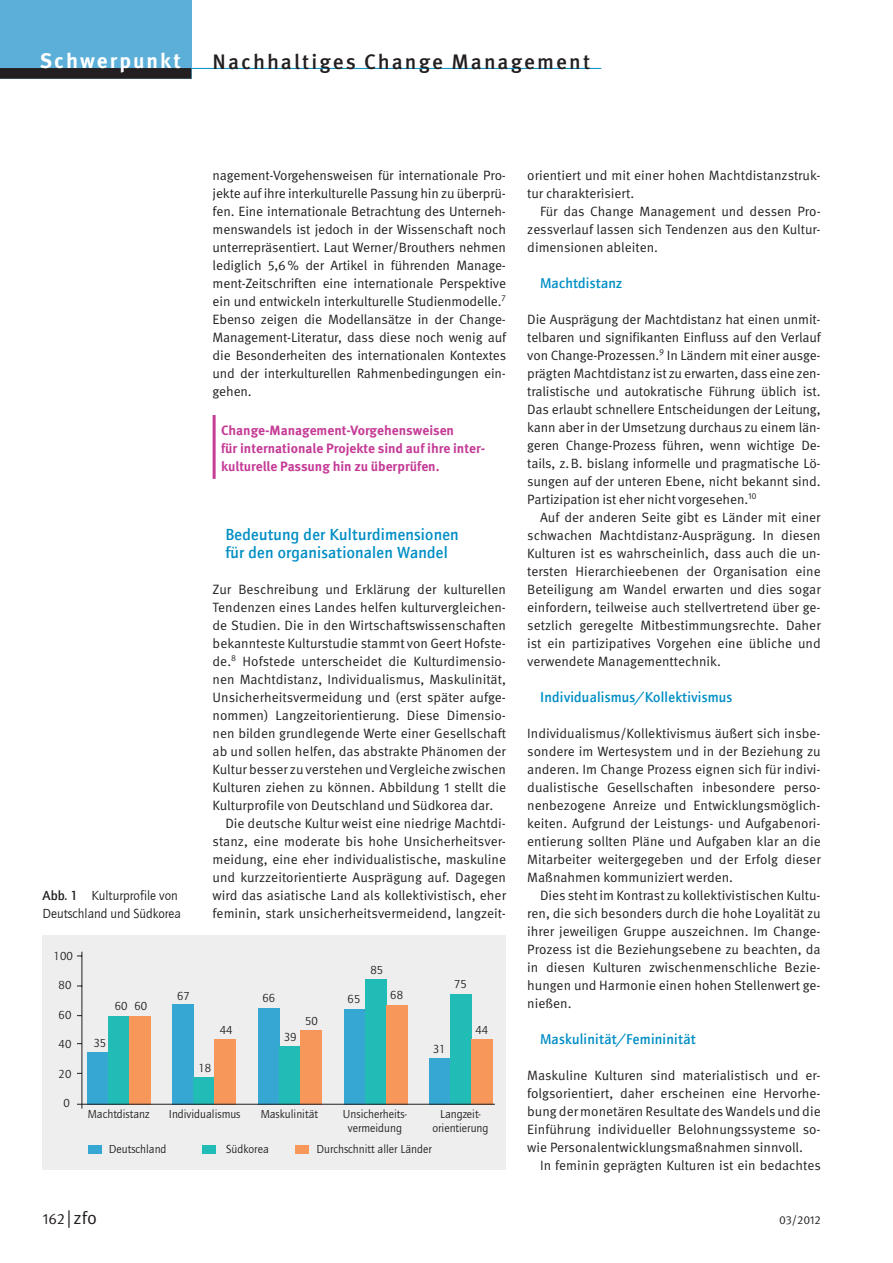
<style>
.page{position:relative;width:893px;height:1263px;background:#fff}
.page>*{position:absolute;margin:0;border:0;box-sizing:border-box;transform-origin:0 0}
.t1{font:500 21px "Meta Pro";letter-spacing:.1em;color:#231f20}
.t2{font:700 21px "Meta Pro";letter-spacing:.095em;color:#fff}
.t3{font:18px "Meta Pro Norm";color:#231f20}
.t4{font:500 16.5px/18px "ITC Quay Sans Com";letter-spacing:.015em;color:#008ec4}
.t5{font:500 14.7px "ITC Quay Sans Com";letter-spacing:.015em;color:#008ec4}
.t6{font:13.5px/18px "Meta Pro Norm";color:#231f20;text-align:justify}
.t7{font:700 13.5px/18px "Meta Pro";color:#c53b96}
.t8{font:13.5px/18px "ITC Quay Sans Com";color:#231f20}
.t9{font:12px "ITC Quay Sans Com";color:#231f20}
.t10{font:11.7px "Meta Pro Norm";letter-spacing:-.005em;color:#231f20}
.s1{font-weight:500}
.s2{font-size:15px}
</style>
<div class="page">
<hr style="left:176px;top:68px;width:425px;height:1px;background:#008ec4">
<div style="left:0;top:0;width:191px;height:79px;background:#5cafd8"></div>
<div style="left:0;top:68px;width:191px;height:11px;background:#231f20"></div>
<hr style="left:213px;top:415px;width:3px;height:64px;background:#c53b96">
<div style="left:43px;top:936px;width:463px;height:234px;background:#eeeeef"></div>
<div style="left:88px;top:1052px;width:21px;height:52px;background:#36a6d2"></div>
<div style="left:173px;top:1004px;width:21px;height:100px;background:#36a6d2"></div>
<div style="left:258px;top:1008px;width:21px;height:96px;background:#36a6d2"></div>
<div style="left:344px;top:1009px;width:21px;height:95px;background:#36a6d2"></div>
<div style="left:429px;top:1058px;width:21px;height:46px;background:#36a6d2"></div>
<div style="left:450px;top:994px;width:21px;height:110px;background:#22bcb6"></div>
<div style="left:365px;top:979px;width:21px;height:125px;background:#22bcb6"></div>
<div style="left:279px;top:1046px;width:21px;height:58px;background:#22bcb6"></div>
<div style="left:194px;top:1076px;width:21px;height:28px;background:#22bcb6"></div>
<div style="left:109px;top:1016px;width:21px;height:88px;background:#22bcb6"></div>
<div style="left:130px;top:1016px;width:21px;height:88px;background:#f7975a"></div>
<div style="left:300px;top:1030px;width:21px;height:74px;background:#f7975a"></div>
<div style="left:215px;top:1039px;width:21px;height:65px;background:#f7975a"></div>
<div style="left:471px;top:1039px;width:21px;height:65px;background:#f7975a"></div>
<div style="left:386px;top:1005px;width:21px;height:99px;background:#f7975a"></div>
<div style="left:88px;top:1145px;width:13px;height:9px;background:#36a6d2"></div>
<hr style="left:77px;top:1104px;width:418px;height:1px;background:#231f20">
<div style="left:202px;top:1145px;width:14px;height:9px;background:#22bcb6"></div>
<div style="left:295px;top:1145px;width:13px;height:9px;background:#f7975a"></div>
<hr style="left:82px;top:952px;width:1px;height:156px;background:#231f20">
<h1 class="t2" style="left:40px;top:44px;width:143px">Schwerpunkt</h1>
<h1 class="t1" style="left:213px;top:45px;width:379px">Nachhaltiges Change Management</h1>
<p class="t8" style="left:43px;top:887px;width:140px"><span class="s1">Abb. 1</span> Kulturprofile von<br>Deutschland und Südkorea</p>
<p class="t9" style="left:54px;top:948px;width:21px">100</p>
<p class="t6" style="left:213px;top:165px;width:295px">nagement-Vorgehensweisen für internationale Pro&shy;jekte auf ihre interkulturelle Passung hin zu überprü&shy;fen. Eine internationale Betrachtung des Unterneh&shy;menswandels ist jedoch in der Wissenschaft noch unterrepräsentiert. Laut Werner/Brouthers nehmen lediglich 5,6% der Artikel in führenden Manage&shy;ment-Zeitschriften eine internationale Perspektive ein und entwickeln interkulturelle Studienmodelle.<sup>7<br></sup>Ebenso zeigen die Modellansätze in der Change-Management-Literatur, dass diese noch wenig auf die Besonderheiten des internationalen Kontextes und der interkulturellen Rahmenbedingungen ein&shy;gehen.</p>
<p class="t7" style="left:221px;top:420px;width:266px">Change-Management-Vorgehensweisen<br>für internationale Projekte sind auf ihre inter&shy;kulturelle Passung hin zu überprüfen.</p>
<p class="t4" style="left:225px;top:525px;width:235px">Bedeutung der Kulturdimensionen für den organisationalen Wandel</p>
<p class="t6" style="left:213px;top:579px;width:295px">Zur Beschreibung und Erklärung der kulturellen</p>
<p class="t6" style="left:213px;top:597px;width:295px">Tendenzen eines Landes helfen kulturvergleichen-</p>
<p class="t6" style="left:213px;top:615px;width:295px">de Studien. Die in den Wirtschaftswissenschaften</p>
<p class="t6" style="left:213px;top:633px;width:295px">bekannteste Kulturstudie stammt von Geert Hofste-</p>
<p class="t6" style="left:213px;top:651px;width:295px">de.<sup>8</sup> Hofstede unterscheidet die Kulturdimensio-</p>
<p class="t6" style="left:213px;top:669px;width:295px">nen Machtdistanz, Individualismus, Maskulinität,</p>
<p class="t6" style="left:213px;top:687px;width:295px">Unsicherheitsvermeidung und (erst später aufge-</p>
<p class="t6" style="left:213px;top:705px;width:295px">nommen) Langzeitorientierung. Diese Dimensio-</p>
<p class="t6" style="left:213px;top:723px;width:295px">nen bilden grundlegende Werte einer Gesellschaft</p>
<p class="t6" style="left:213px;top:741px;width:295px">ab und sollen helfen, das abstrakte Phänomen der</p>
<p class="t6" style="left:213px;top:759px;width:295px">Kultur besser zu verstehen und Vergleiche zwischen</p>
<p class="t6" style="left:213px;top:777px;width:295px">Kulturen ziehen zu können. Abbildung 1 stellt die</p>
<p class="t6" style="left:213px;top:795px;width:282px">Kulturprofile von Deutschland und Südkorea dar.</p>
<p class="t6" style="left:225px;top:813px;width:282px">Die deutsche Kultur weist eine niedrige Machtdi-</p>
<p class="t6" style="left:213px;top:831px;width:295px">stanz, eine moderate bis hohe Unsicherheitsver-</p>
<p class="t6" style="left:213px;top:849px;width:295px">meidung, eine eher individualistische, maskuline</p>
<p class="t6" style="left:213px;top:867px;width:295px">und kurzzeitorientierte Ausprägung auf. Dagegen</p>
<p class="t6" style="left:213px;top:885px;width:295px">wird das asiatische Land als kollektivistisch, eher</p>
<p class="t6" style="left:213px;top:903px;width:295px">feminin, stark unsicherheitsvermeidend, langzeit-</p>
<p class="t9" style="left:370px;top:962px;width:14px">85</p>
<p class="t9" style="left:59px;top:978px;width:14px">80</p>
<p class="t9" style="left:59px;top:1008px;width:14px">60</p>
<p class="t9" style="left:59px;top:1037px;width:14px">40</p>
<p class="t9" style="left:59px;top:1067px;width:14px">20</p>
<p class="t9" style="left:64px;top:1096px;width:8px">0</p>
<p class="t9" style="left:115px;top:999px;width:14px">60</p>
<p class="t9" style="left:135px;top:999px;width:14px">60</p>
<p class="t9" style="left:93px;top:1036px;width:14px">35</p>
<p class="t9" style="left:177px;top:989px;width:14px">67</p>
<p class="t9" style="left:262px;top:990px;width:14px">66</p>
<p class="t9" style="left:220px;top:1023px;width:14px">44</p>
<p class="t9" style="left:198px;top:1061px;width:14px">18</p>
<p class="t9" style="left:284px;top:1030px;width:14px">39</p>
<p class="t9" style="left:305px;top:1014px;width:14px">50</p>
<p class="t9" style="left:348px;top:992px;width:14px">65</p>
<p class="t9" style="left:390px;top:987px;width:14px">68</p>
<p class="t9" style="left:454px;top:977px;width:14px">75</p>
<p class="t9" style="left:433px;top:1042px;width:14px">31</p>
<p class="t9" style="left:475px;top:1023px;width:14px">44</p>
<p class="t9" style="left:88px;top:1107px;width:63px">Machtdistanz</p>
<p class="t9" style="left:169px;top:1107px;width:73px">Individualismus</p>
<p class="t9" style="left:261px;top:1107px;width:59px">Maskulinität</p>
<p class="t9" style="left:343px;top:1107px;width:65px">Unsicherheits-</p>
<p class="t9" style="left:440px;top:1107px;width:42px">Langzeit-</p>
<p class="t9" style="left:348px;top:1121px;width:56px">vermeidung</p>
<p class="t9" style="left:432px;top:1121px;width:58px">orientierung</p>
<p class="t9" style="left:109px;top:1142px;width:59px">Deutschland</p>
<p class="t9" style="left:226px;top:1142px;width:44px">Südkorea</p>
<p class="t9" style="left:316px;top:1142px;width:117px">Durchschnitt aller Länder</p>
<p class="t6" style="left:527px;top:165px;width:295px">orientiert und mit einer hohen Machtdistanzstruk&shy;tur charakterisiert.</p>
<p class="t6" style="left:527px;top:201px;width:295px;text-indent:13px">Für das Change Management und dessen Pro&shy;zessverlauf lassen sich Tendenzen aus den Kultur&shy;dimensionen ableiten.</p>
<p class="t5" style="left:540px;top:274px;width:83px">Machtdistanz</p>
<p class="t6" style="left:527px;top:309px;width:295px">Die Ausprägung der Machtdistanz hat einen unmit&shy;telbaren und signifikanten Einfluss auf den Verlauf von Change-Prozessen.<sup>9</sup> In Ländern mit einer ausge&shy;prägten Machtdistanz ist zu erwarten, dass eine zen&shy;tralistische und autokratische Führung üblich ist.<br>Das erlaubt schnellere Entscheidungen der Leitung, kann aber in der Umsetzung durchaus zu einem län&shy;geren Change-Prozess führen, wenn wichtige De&shy;tails, z.B. bislang informelle und pragmatische Lö&shy;sungen auf der unteren Ebene, nicht bekannt sind.<br>Partizipation ist eher nicht vorgesehen.<sup>10</sup></p>
<p class="t6" style="left:527px;top:507px;width:295px;text-indent:13px">Auf der anderen Seite gibt es Länder mit einer schwachen Machtdistanz-Ausprägung. In diesen Kulturen ist es wahrscheinlich, dass auch die un&shy;tersten Hierarchieebenen der Organisation eine Beteiligung am Wandel erwarten und dies sogar einfordern, teilweise auch stellvertretend über ge&shy;setzlich geregelte Mitbestimmungsrechte. Daher ist ein partizipatives Vorgehen eine übliche und verwendete Managementtechnik.</p>
<p class="t5" style="left:540px;top:688px;width:194px">Individualismus/Kollektivismus</p>
<p class="t6" style="left:527px;top:723px;width:295px">Individualismus/Kollektivismus äußert sich insbe&shy;sondere im Wertesystem und in der Beziehung zu anderen. Im Change Prozess eignen sich für indivi&shy;dualistische Gesellschaften inbesondere perso&shy;nenbezogene Anreize und Entwicklungsmöglich&shy;keiten. Aufgrund der Leistungs- und Aufgabenori&shy;entierung sollten Pläne und Aufgaben klar an die Mitarbeiter weitergegeben und der Erfolg dieser Maßnahmen kommuniziert werden.</p>
<p class="t6" style="left:527px;top:885px;width:295px;text-indent:13px">Dies steht im Kontrast zu kollektivistischen Kultu&shy;ren, die sich besonders durch die hohe Loyalität zu ihrer jeweiligen Gruppe auszeichnen. Im Change-Prozess ist die Beziehungsebene zu beachten, da in diesen Kulturen zwischenmenschliche Bezie&shy;hungen und Harmonie einen hohen Stellenwert ge&shy;nießen.</p>
<p class="t5" style="left:540px;top:1030px;width:157px">Maskulinität/Femininität</p>
<p class="t6" style="left:527px;top:1065px;width:295px">Maskuline Kulturen sind materialistisch und er&shy;folgsorientiert, daher erscheinen eine Hervorhe&shy;bung der monetären Resultate des Wandels und die Einführung individueller Belohnungssysteme so&shy;wie Personalentwicklungsmaßnahmen sinnvoll.</p>
<p class="t6" style="left:540px;top:1155px;width:282px">In feminin geprägten Kulturen ist ein bedachtes</p>
<h2 class="t3" style="left:43px;top:1204px;width:56px"><span class="s2">162</span> | zfo</h2>
<p class="t10" style="left:779px;top:1211px;width:43px">03/2012</p>
</div>
